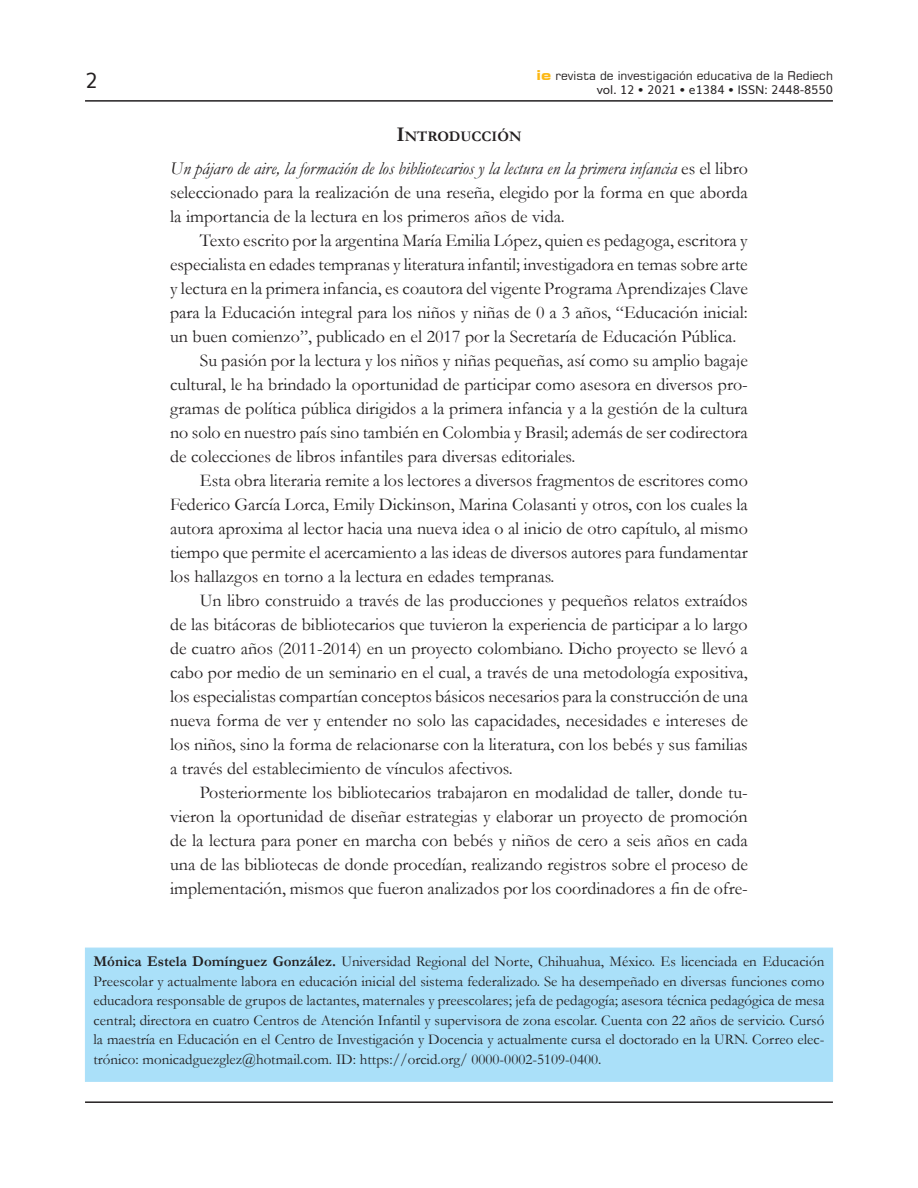
<style>
.page{position:relative;width:918px;height:1188px;background:#fff}
.page>*{position:absolute;margin:0;border:0;box-sizing:border-box;transform-origin:0 0}
.t1{font:21px "Muli";color:#231f20}
.Cuerpo{font:18px/24px "Garamond";color:#231f20;text-align:justify}
.Autores-Adscripcion{font:15px/19.5px "Garamond";color:#231f20;text-align:justify}
.Descanso{font:700 14.7px "Garamond";color:#231f20}
.t2{font:12px "Square 721 BT";color:#231f20}
.t3{font:12px "Muli";color:#231f20}
.s1{font-weight:700;font-stretch:expanded;font-size:13.5px;color:#fcb814}
.s2{font-size:21px}
.s3{font-style:italic}
.s4{font-weight:700}
</style>
<div class="page">
<hr style="left:85px;top:100px;width:748px;height:2px;background:#231f20">
<hr style="left:85px;top:1101px;width:748px;height:2px;background:#231f20">
<div style="left:85px;top:948px;width:748px;height:134px;background:#aae0f9"></div>
<p class="t1" style="left:85px;top:64px;width:14px">2</p>
<p class="t2" style="left:537px;top:68px;width:298px"><span class="s1">ie</span> revista de investigación educativa de la Rediech</p>
<p class="t3" style="left:597px;top:80px;width:238px">vol. 12 • 2021 • e1384 • ISSN: 2448-8550</p>
<p class="Descanso" style="left:397px;top:127px;width:126px"><span class="s2">I</span>NTRODUCCIÓN</p>
<p class="Cuerpo" style="left:170px;top:156px;width:579px"><span class="s3">Un pájaro de aire, la formación de los bibliotecarios y la lectura en la primera infancia</span> es el libro seleccionado para la realización de una reseña, elegido por la forma en que aborda la importancia de la lectura en los primeros años de vida.</p>
<p class="Cuerpo" style="left:170px;top:228px;width:579px;text-indent:30px">Texto escrito por la argentina María Emilia López, quien es pedagoga, escritora y especialista en edades tempranas y literatura infantil; investigadora en temas sobre arte y lectura en la primera infancia, es coautora del vigente Programa Aprendizajes Clave para la Educación integral para los niños y niñas de 0 a 3 años, “Educación inicial: un buen comienzo”, publicado en el 2017 por la Secretaría de Educación Pública.</p>
<p class="Cuerpo" style="left:170px;top:348px;width:579px;text-indent:30px">Su pasión por la lectura y los niños y niñas pequeñas, así como su amplio bagaje cultural, le ha brindado la oportunidad de participar como asesora en diversos pro&shy;gramas de política pública dirigidos a la primera infancia y a la gestión de la cultura no solo en nuestro país sino también en Colombia y Brasil; además de ser codirectora de colecciones de libros infantiles para diversas editoriales.</p>
<p class="Cuerpo" style="left:170px;top:468px;width:579px;text-indent:30px">Esta obra literaria remite a los lectores a diversos fragmentos de escritores como Federico García Lorca, Emily Dickinson, Marina Colasanti y otros, con los cuales la autora aproxima al lector hacia una nueva idea o al inicio de otro capítulo, al mismo tiempo que permite el acercamiento a las ideas de diversos autores para fundamentar los hallazgos en torno a la lectura en edades tempranas.</p>
<p class="Cuerpo" style="left:170px;top:588px;width:579px;text-indent:30px">Un libro construido a través de las producciones y pequeños relatos extraídos de las bitácoras de bibliotecarios que tuvieron la experiencia de participar a lo largo de cuatro años (2011-2014) en un proyecto colombiano. Dicho proyecto se llevó a cabo por medio de un seminario en el cual, a través de una metodología expositiva, los especialistas compartían conceptos básicos necesarios para la construcción de una nueva forma de ver y entender no solo las capacidades, necesidades e intereses de los niños, sino la forma de relacionarse con la literatura, con los bebés y sus familias a través del establecimiento de vínculos afectivos.</p>
<p class="Cuerpo" style="left:170px;top:780px;width:579px;text-indent:30px">Posteriormente los bibliotecarios trabajaron en modalidad de taller, donde tu&shy;vieron la oportunidad de diseñar estrategias y elaborar un proyecto de promoción de la lectura para poner en marcha con bebés y niños de cero a seis años en cada una de las bibliotecas de donde procedían, realizando registros sobre el proceso de implementación, mismos que fueron analizados por los coordinadores a fin de ofre-</p>
<p class="Autores-Adscripcion" style="left:94px;top:951px;width:732px"><span class="s4">Mónica Estela Domínguez González.</span> Universidad Regional del Norte, Chihuahua, México. Es licenciada en Educación Preescolar y actualmente labora en educación inicial del sistema federalizado. Se ha desempeñado en diversas funciones como educadora responsable de grupos de lactantes, maternales y preescolares; jefa de pedagogía; asesora técnica pedagógica de mesa central; directora en cuatro Centros de Atención Infantil y supervisora de zona escolar. Cuenta con 22 años de servicio. Cursó la maestría en Educación en el Centro de Investigación y Docencia y actualmente cursa el doctorado en la URN. Correo elec&shy;trónico: monicadguezglez@hotmail.com. ID: https://orcid.org/ 0000-0002-5109-0400.</p>
</div>
